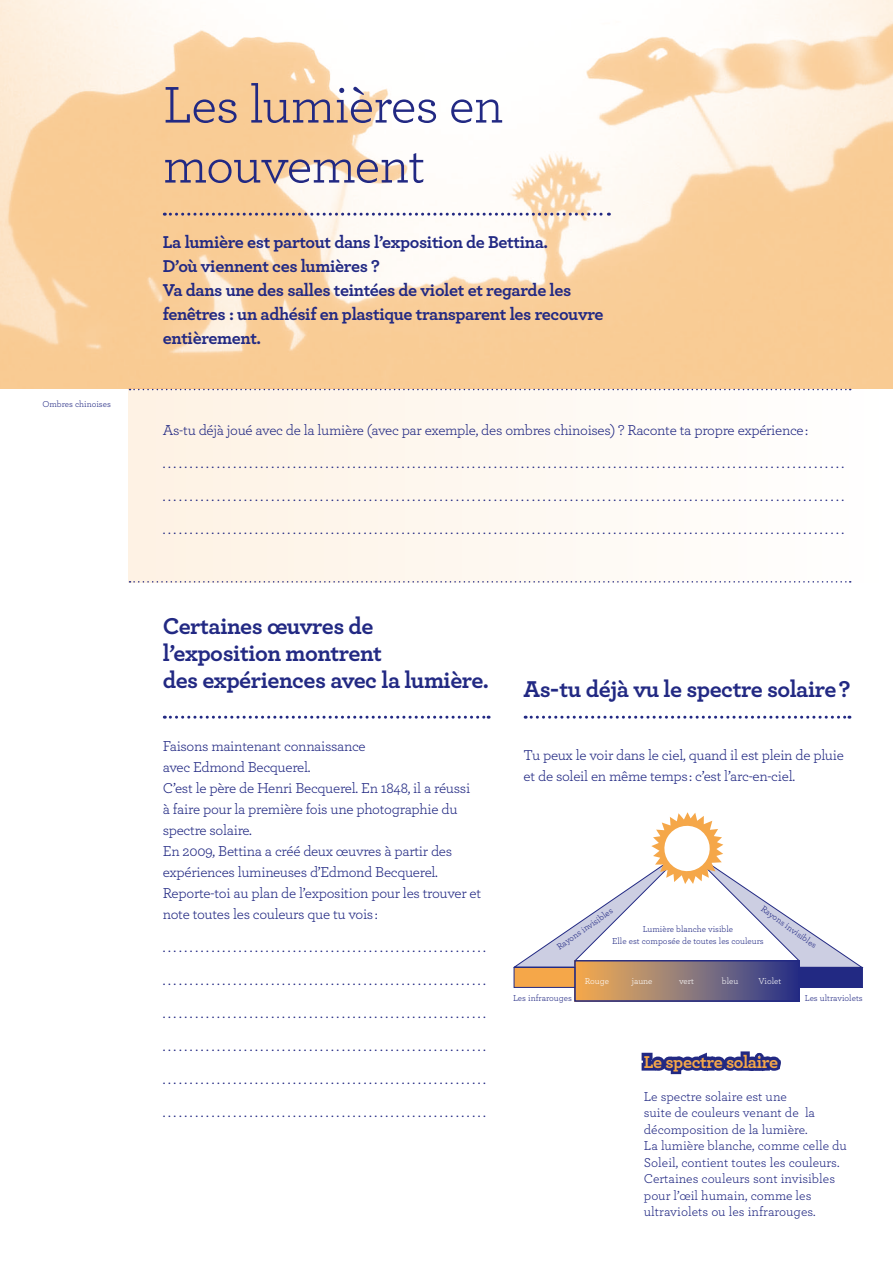
<style>
.page{position:relative;width:893px;height:1263px;background:#fff}
.page>*{position:absolute;margin:0;border:0;box-sizing:border-box;transform-origin:0 0}
.t1{font:54px/60px "Archer";color:#222983}
.t2{font:700 24px/27px "Archer";letter-spacing:-.02em;color:#222983}
.t3{font:700 18px/24px "Archer";letter-spacing:-.02em;color:#222983}
.t4{font:700 18px "Archer";letter-spacing:-.02em;color:#f5a749}
.t5{font:15px/21px "Archer";letter-spacing:-.02em;color:#222983}
.t6{font:13.5px/16.5px "Archer";color:#222983}
.t7{font:9px/12px "Archer";color:#222983;text-align:center}
.t8{font:9px "Archer";color:#fff}
</style>
<div class="page">
<img style="left:0;top:0;width:893px;height:389px">
<svg style="left:641px;top:1051px;width:140px;height:24px"></svg>
<div style="left:129px;top:389px;width:764px;height:194px;background:linear-gradient(to right,#fef2e4,#fff)"></div>
<svg style="left:164px;top:213px;width:445px;height:3px"></svg>
<svg style="left:164px;top:716px;width:325px;height:3px"></svg>
<svg style="left:525px;top:716px;width:325px;height:3px"></svg>
<svg style="left:130px;top:581px;width:721px;height:2px"></svg>
<svg style="left:130px;top:389px;width:721px;height:1px"></svg>
<svg style="left:513px;top:812px;width:351px;height:156px"></svg>
<div style="left:575px;top:961px;width:224px;height:40px;background:linear-gradient(to right,#f7b357,#263892)"></div>
<div style="left:575px;top:960px;width:224px;height:41px;border:1px solid #222983"></div>
<div style="left:514px;top:967px;width:61px;height:21px;background:#f5a749;border:1px solid #222983"></div>
<div style="left:799px;top:967px;width:64px;height:21px;background:#222983"></div>
<p class="t7" style="left:43px;top:397px;width:70px">Ombres chinoises</p>
<h1 class="t1" style="left:163px;top:72px;width:342px">Les lumières en mouvement</h1>
<p class="t3" style="left:163px;top:229px;width:442px">La lumière est partout dans l’exposition de Bettina.<br>D’où viennent ces lumières ?<br>Va dans une des salles teintées de violet et regarde les fenêtres : un adhésif en plastique transparent les recouvre entièrement.</p>
<p class="t5" style="left:163px;top:419px;width:647px">As-tu déjà joué avec de la lumière (avec par exemple, des ombres chinoises) ? Raconte ta propre expérience :</p>
<p class="t5" style="left:163px;top:452px;width:683px">..............................................................................................................................</p>
<p class="t5" style="left:163px;top:485px;width:683px">..............................................................................................................................</p>
<p class="t5" style="left:163px;top:518px;width:683px">..............................................................................................................................</p>
<h2 class="t2" style="left:163px;top:611px;width:328px">Certaines œuvres de l’exposition montrent<br>des expériences avec la lumière.</h2>
<p class="t5" style="left:163px;top:734px;width:320px">Faisons maintenant connaissance<br>avec Edmond Becquerel.<br>C’est le père de Henri Becquerel. En 1848, il a réussi à faire pour la première fois une photographie du spectre solaire.<br>En 2009, Bettina a créé deux œuvres à partir des expériences lumineuses d’Edmond Becquerel.<br>Reporte-toi au plan de l’exposition pour les trouver et note toutes les couleurs que tu vois :</p>
<p class="t5" style="left:163px;top:935px;width:325px">............................................................</p>
<p class="t5" style="left:163px;top:968px;width:325px">............................................................</p>
<p class="t5" style="left:163px;top:1001px;width:325px">............................................................</p>
<p class="t5" style="left:163px;top:1034px;width:325px">............................................................</p>
<p class="t5" style="left:163px;top:1067px;width:325px">............................................................</p>
<p class="t5" style="left:163px;top:1100px;width:325px">............................................................</p>
<h2 class="t2" style="left:524px;top:674px;width:328px">As-tu déjà vu le spectre solaire ?</h2>
<p class="t5" style="left:524px;top:743px;width:322px">Tu peux le voir dans le ciel, quand il est plein de pluie et de soleil en même temps : c’est l’arc-en-ciel.</p>
<p class="t7" style="left:554px;top:942px;width:67px;rotate:-35deg">Rayons invisibles</p>
<p class="t7" style="left:766px;top:902px;width:67px;rotate:35deg">Rayons invisibles</p>
<p class="t7" style="left:612px;top:922px;width:153px">Lumière blanche visible<br>Elle est composée de toutes les couleurs</p>
<p class="t7" style="left:513px;top:991px;width:60px">Les infrarouges</p>
<p class="t8" style="left:585px;top:975px;width:26px">Rouge</p>
<p class="t8" style="left:632px;top:975px;width:22px">jaune</p>
<p class="t8" style="left:679px;top:975px;width:16px">vert</p>
<p class="t8" style="left:722px;top:975px;width:18px">bleu</p>
<p class="t8" style="left:758px;top:975px;width:24px">Violet</p>
<p class="t7" style="left:805px;top:991px;width:60px">Les ultraviolets</p>
<p class="t4" style="left:644px;top:1047px;width:136px">Le spectre solaire</p>
<p class="t6" style="left:644px;top:1087px;width:205px">Le spectre solaire est une<br>suite de couleurs venant de la décomposition de la lumière.<br>La lumière blanche, comme celle du<br>Soleil, contient toutes les couleurs.<br>Certaines couleurs sont invisibles pour l’œil humain, comme les ultraviolets ou les infrarouges.</p>
</div>
